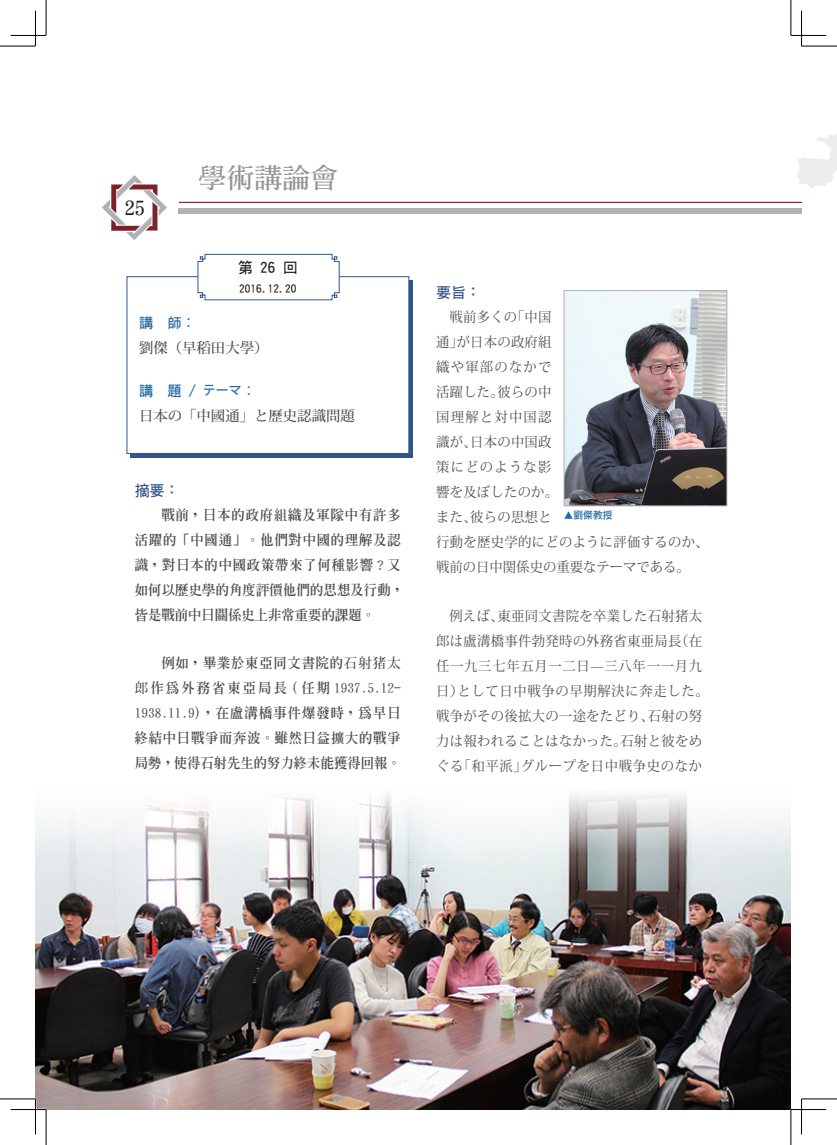
<style>
.page{position:relative;width:837px;height:1145px;background:#fff}
.page>*{position:absolute;margin:0;border:0;box-sizing:border-box;transform-origin:0 0}
.t1{font:27.5px "DF Ming W7 WIN BF";letter-spacing:.02em;color:#939598}
.t2{font:20px "DF Ming W7 WIN BF";color:#231f20}
.t3{font:15px "DF Hei W7 WIN BF";color:#32568b}
.t4{font:15px "DF Hei W7 WIN BF";color:#231f20}
.t5{font:500 14.38px "Koz Min Pro";color:#4b4c4d}
.t6{font:14.12px "DF Hei W7 WIN BF";color:#246ba4}
.t7{font:13.75px/25px "Koz Min Pro";letter-spacing:.02em;color:#4b4c4d}
.t8{font:13.75px/25px "Inn Ming Extra";letter-spacing:.055em;color:#4b4c4d}
.t9{font:11.25px "DF Hei W7 WIN BF";letter-spacing:.01em;color:#231f20}
.t10{font:10px "DF Li Hei Md WIN BF";color:#246ba4}
.s1{font-family:"Koz Go Pr 6 N"}
.s2{font-family:"Koz Go Pr 6 N";font-weight:500;font-size:13px}
.s3{font-family:"Koz Min Pr 6 N";font-weight:500}
</style>
<div class="page">
<svg style="left:795px;top:35px;width:41px;height:179px"></svg>
<img style="left:35px;top:794px;width:755px;height:315px">
<div style="left:130px;top:280px;width:282px;height:177px;background:#32568b"></div>
<div style="left:127px;top:276px;width:282px;height:178px;background:#fff;border:1px solid #32568b"></div>
<svg style="left:197px;top:254px;width:143px;height:46px"></svg>
<hr style="left:179px;top:202px;width:622px;height:1px;background:#9a2834">
<div style="left:178px;top:208px;width:623px;height:5px;background:#afb1b5"></div>
<svg style="left:102px;top:175px;width:65px;height:65px"></svg>
<img style="left:565px;top:292px;width:159px;height:212px">
<div style="left:563px;top:290px;width:163px;height:216px;border:1px solid #afb1b5"></div>
<hr style="left:801px;top:45px;width:35px;height:2px;background:#fff">
<hr style="left:11px;top:1108px;width:35px;height:2px;background:#fff">
<hr style="left:800px;top:11px;width:2px;height:35px;background:#fff">
<hr style="left:0;top:46px;width:35px;height:1px;background:#000">
<hr style="left:801px;top:46px;width:35px;height:1px;background:#000">
<hr style="left:0;top:1098px;width:35px;height:1px;background:#000">
<hr style="left:801px;top:1098px;width:35px;height:1px;background:#000">
<hr style="left:46px;top:0;width:1px;height:35px;background:#000">
<hr style="left:46px;top:1109px;width:1px;height:35px;background:#000">
<hr style="left:790px;top:0;width:1px;height:35px;background:#000">
<hr style="left:790px;top:1109px;width:1px;height:35px;background:#000">
<hr style="left:11px;top:35px;width:35px;height:1px;background:#000">
<hr style="left:790px;top:35px;width:36px;height:1px;background:#000">
<hr style="left:11px;top:1109px;width:35px;height:1px;background:#000">
<hr style="left:790px;top:1109px;width:36px;height:1px;background:#000">
<hr style="left:35px;top:11px;width:1px;height:35px;background:#000">
<hr style="left:35px;top:1098px;width:1px;height:36px;background:#000">
<hr style="left:801px;top:11px;width:1px;height:35px;background:#000">
<hr style="left:801px;top:1098px;width:1px;height:36px;background:#000">
<h2 class="t2" style="left:125px;top:198px;width:21px">25</h2>
<h1 class="t1" style="left:198px;top:164px;width:141px">學術講論會</h1>
<p class="t4" style="left:237px;top:260px;width:61px">第 26 回</p>
<p class="t9" style="left:239px;top:283px;width:59px">2016.12.20</p>
<p class="t6" style="left:139px;top:315px;width:58px">講 師<span class="s1">：</span></p>
<p class="t5" style="left:139px;top:337px;width:131px">劉傑（早稻田大學）</p>
<p class="t6" style="left:139px;top:383px;width:118px">講 題 / <span class="s2">テーマ</span><span class="s1">：</span></p>
<p class="t5" style="left:139px;top:405px;width:217px">日本の「中國通」と歷史認識問題</p>
<p class="t3" style="left:135px;top:482px;width:46px">摘要：</p>
<p class="t8" style="left:135px;top:502px;width:271px;text-indent:27px">戰前，日本的政府組織及軍隊中有許多活躍的「中國通」。他們對中國的理解及認識，對日本的中國政策帶來了何種影響？又如何以歷史學的角度評價他們的思想及行動，皆是戰前中日關係史上非常重要的課題。</p>
<p class="t8" style="left:135px;top:650px;width:267px;text-align:justify;text-indent:27px">例如，畢業於東亞同文書院的<span class="s3">石射猪太郎</span>作為外務省東亞局長 ( 任期 1937.5.12- 1938.11.9)，在盧溝橋事件爆發時，為早日終結中日戰爭而奔波。雖然日益擴大的戰爭局勢，使得石射先生的努力終未能獲得回報。</p>
<p class="t3" style="left:436px;top:285px;width:46px">要旨：</p>
<p class="t7" style="left:436px;top:304px;width:274px;text-indent:13px">戦前多くの「中国<br>通」が日本の政府組<br>織や軍部のなかで<br>活躍した。彼らの中<br>国理解と対中国認<br>識が、日本の中国政<br>策にどのような影<br>響を及ぼしたのか。<br>また、彼らの思想と<br>行動を歴史学的にどのように評価するのか、戦前の日中関係史の重要なテーマである。</p>
<p class="t7" style="left:436px;top:602px;width:274px;text-align:center">例えば、東亜同文書院を卒業した石射猪太<br>郎は盧溝橋事件勃発時の外務省東亜局長（在任一九三七年五月一二日—三八年一一月九日）として日中戦争の早期解決に奔走した。戦争がその後拡大の一途をたどり、石射の努力は報われることはなかった。石射と彼をめぐる「和平派」グループを日中戦争史のなか</p>
<p class="t10" style="left:563px;top:510px;width:50px">▲劉傑教授</p>
</div>
